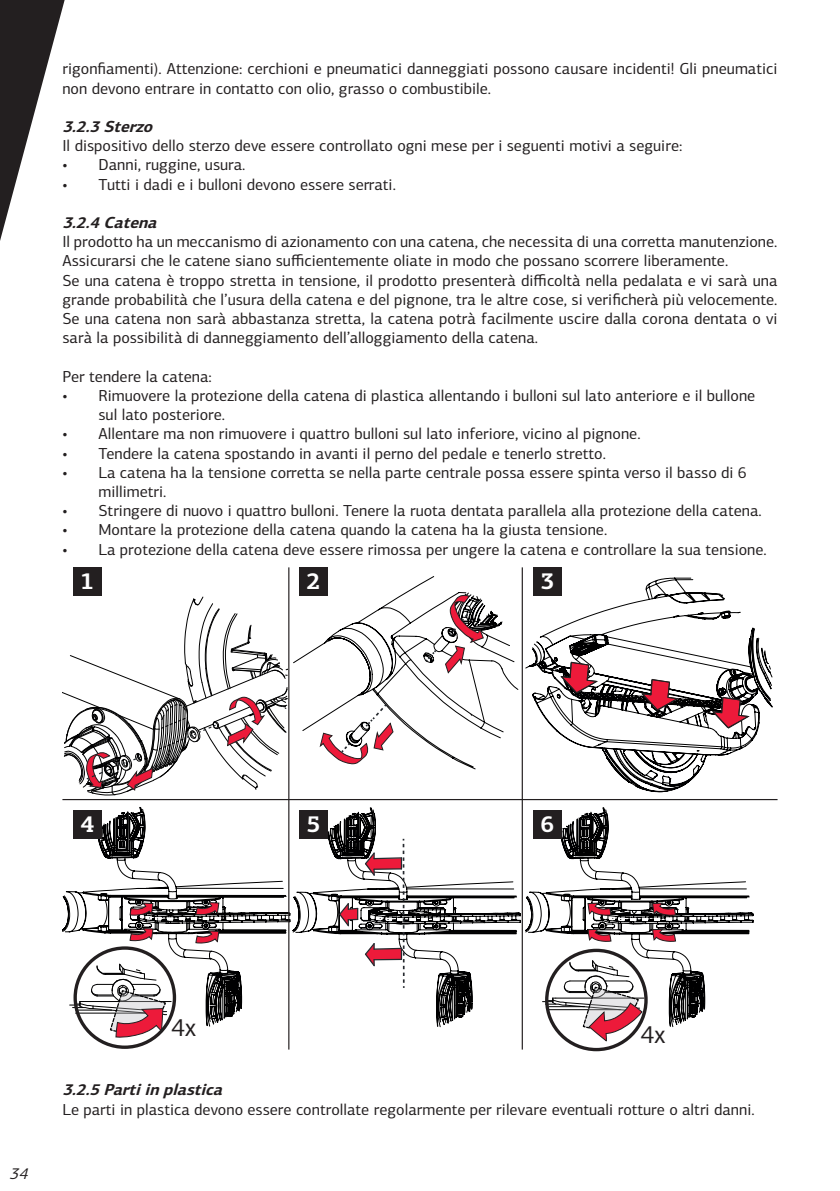
<style>
.page{position:relative;width:840px;height:1191px;background:#fff}
.page>*{position:absolute;margin:0;border:0;box-sizing:border-box;transform-origin:0 0}
.t1{font:25.2px "PF Centro Sans Pro";color:#231f20}
.t2{font:700 23.4px "PF Centro Slab Pro";color:#fff}
.t3{font:16px/19.2px "PF Centro Sans Pro";color:#231f20}
.t4{font:italic 700 16px "PF Centro Sans Pro";color:#231f20}
.t5{font:italic 16px "PF Centro Sans Pro";color:#231f20}
</style>
<div class="page">
<svg style="left:0;top:0;width:65px;height:241px"></svg>
<svg style="left:293px;top:576px;width:225px;height:193px"></svg>
<svg style="left:62px;top:802px;width:228px;height:224px"></svg>
<svg style="left:292px;top:807px;width:228px;height:220px"></svg>
<svg style="left:525px;top:807px;width:228px;height:220px"></svg>
<svg style="left:62px;top:596px;width:226px;height:199px"></svg>
<svg style="left:423px;top:648px;width:15px;height:15px"></svg>
<svg style="left:444px;top:594px;width:40px;height:80px"></svg>
<svg style="left:320px;top:702px;width:74px;height:63px"></svg>
<svg style="left:525px;top:578px;width:247px;height:214px"></svg>
<svg style="left:559px;top:661px;width:40px;height:33px"></svg>
<svg style="left:640px;top:678px;width:39px;height:33px"></svg>
<svg style="left:710px;top:696px;width:40px;height:33px"></svg>
<svg style="left:338px;top:839px;width:66px;height:149px"></svg>
<svg style="left:652px;top:926px;width:24px;height:16px"></svg>
<svg style="left:652px;top:900px;width:24px;height:16px"></svg>
<svg style="left:587px;top:900px;width:24px;height:16px"></svg>
<svg style="left:587px;top:926px;width:24px;height:16px"></svg>
<hr style="left:555px;top:997px;width:88px;height:1px;background:#000001">
<svg style="left:542px;top:960px;width:100px;height:81px"></svg>
<svg style="left:129px;top:926px;width:24px;height:15px"></svg>
<svg style="left:129px;top:900px;width:24px;height:16px"></svg>
<svg style="left:195px;top:900px;width:24px;height:15px"></svg>
<svg style="left:195px;top:928px;width:24px;height:15px"></svg>
<hr style="left:83px;top:1001px;width:88px;height:1px;background:#000001">
<svg style="left:70px;top:963px;width:97px;height:74px"></svg>
<hr style="left:288px;top:567px;width:1px;height:482px;background:#231f20">
<hr style="left:521px;top:567px;width:1px;height:482px;background:#231f20">
<hr style="left:62px;top:799px;width:715px;height:1px;background:#231f20">
<div style="left:73px;top:567px;width:29px;height:29px;background:#231f20"></div>
<div style="left:299px;top:567px;width:29px;height:29px;background:#231f20"></div>
<div style="left:533px;top:567px;width:28px;height:29px;background:#231f20"></div>
<div style="left:73px;top:810px;width:29px;height:29px;background:#231f20"></div>
<div style="left:299px;top:810px;width:29px;height:29px;background:#231f20"></div>
<div style="left:533px;top:810px;width:28px;height:29px;background:#231f20"></div>
<div style="left:73px;top:946px;width:103px;height:103px;border:3px solid #231f20;border-radius:50%"></div>
<div style="left:544px;top:948px;width:103px;height:103px;border:3px solid #231f20;border-radius:50%"></div>
<p class="t3" style="left:62px;top:59px;width:716px">rigonfiamenti). Attenzione: cerchioni e pneumatici danneggiati possono causare incidenti! Gli pneumatici non devono entrare in contatto con olio, grasso o combustibile.</p>
<p class="t4" style="left:62px;top:116px;width:96px">3.2.3Sterzo</p>
<p class="t3" style="left:62px;top:136px;width:621px">Il dispositivo dello sterzo deve essere controllato ogni mese per i seguenti motivi a seguire:</p>
<p class="t3" style="left:62px;top:155px;width:185px">• Danni, ruggine, usura.</p>
<p class="t3" style="left:62px;top:175px;width:335px">• Tutti i dadi e i bulloni devono essere serrati.</p>
<p class="t4" style="left:62px;top:212px;width:101px">3.2.4Catena</p>
<p class="t3" style="left:62px;top:232px;width:716px">Il prodotto ha un meccanismo di azionamento con una catena, che necessita di una corretta manutenzione.<br>Assicurarsi che le catene siano sufficientemente oliate in modo che possano scorrere liberamente.</p>
<p class="t3" style="left:62px;top:271px;width:716px;text-align:justify">Se una catena è troppo stretta in tensione, il prodotto presenterà difficoltà nella pedalata e vi sarà una grande probabilità che l’usura della catena e del pignone, tra le altre cose, si verificherà più velocemente.<br>Se una catena non sarà abbastanza stretta, la catena potrà facilmente uscire dalla corona dentata o vi sarà la possibilità di danneggiamento dell’alloggiamento della catena.</p>
<p class="t3" style="left:62px;top:367px;width:151px">Per tendere la catena:</p>
<p class="t3" style="left:98px;top:386px;width:658px;text-indent:-36px">• Rimuovere la protezione della catena di plastica allentando i bulloni sul lato anteriore e il bullone sul lato posteriore.</p>
<p class="t3" style="left:62px;top:424px;width:579px">• Allentare ma non rimuovere i quattro bulloni sul lato inferiore, vicino al pignone.</p>
<p class="t3" style="left:62px;top:443px;width:545px">• Tendere la catena spostando in avanti il perno del pedale e tenerlo stretto.</p>
<p class="t3" style="left:98px;top:463px;width:649px;text-indent:-36px">• La catena ha la tensione corretta se nella parte centrale possa essere spinta verso il basso di 6 millimetri.</p>
<p class="t3" style="left:62px;top:501px;width:700px">• Stringere di nuovo i quattro bulloni. Tenere la ruota dentata parallela alla protezione della catena.</p>
<p class="t3" style="left:62px;top:520px;width:546px">• Montare la protezione della catena quando la catena ha la giusta tensione.</p>
<p class="t3" style="left:62px;top:539px;width:705px">• La protezione della catena deve essere rimossa per ungere la catena e controllare la sua tensione.</p>
<p class="t2" style="left:80px;top:566px;width:15px">1</p>
<p class="t2" style="left:306px;top:566px;width:15px">2</p>
<p class="t2" style="left:540px;top:566px;width:15px">3</p>
<p class="t2" style="left:80px;top:809px;width:15px">4</p>
<p class="t2" style="left:306px;top:809px;width:15px">5</p>
<p class="t2" style="left:540px;top:809px;width:15px">6</p>
<p class="t5" style="left:9px;top:1164px;width:25px">34</p>
<p class="t1" style="left:171px;top:1012px;width:26px">4x</p>
<p class="t1" style="left:640px;top:1019px;width:26px">4x</p>
<p class="t4" style="left:62px;top:1079px;width:166px">3.2.5Partiinplastica</p>
<p class="t3" style="left:62px;top:1099px;width:693px">Le parti in plastica devono essere controllate regolarmente per rilevare eventuali rotture o altri danni.</p>
</div>
